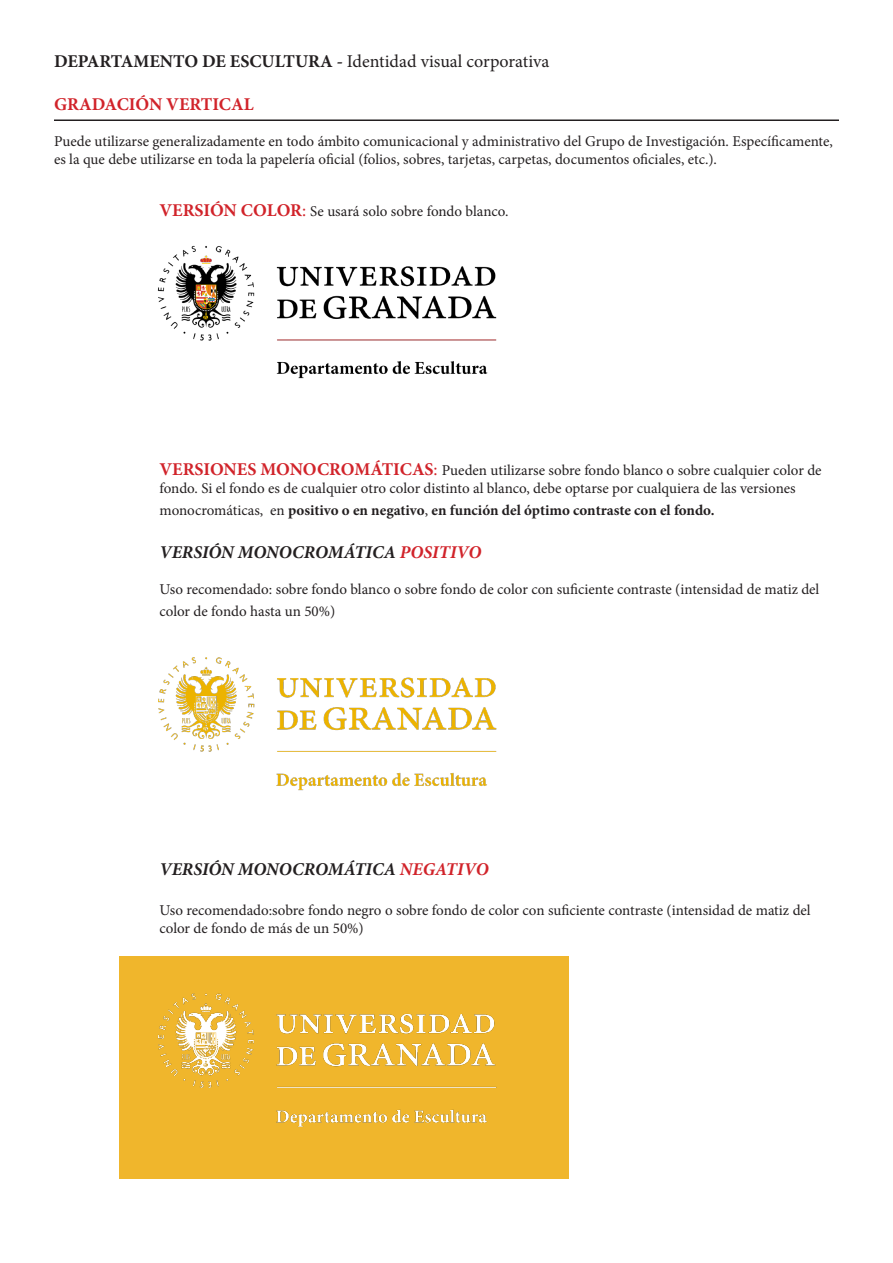
<style>
.page{position:relative;width:893px;height:1263px;background:#fff}
.page>*{position:absolute;margin:0;border:0;box-sizing:border-box;transform-origin:0 0}
.t1{font:italic 700 18px "Minion Pro";color:#231f20}
.t2{font:18px "Minion Pro";color:#231f20}
.t3{font:700 18px "Minion Pro";color:#d1232a}
.t4{font:15px/18px "Minion Pro";color:#231f20}
.t5{font:700 15px "Minion Pro";letter-spacing:-.005em;color:#231f20}
.s1{font-weight:700}
.s2{font-weight:700;font-size:18px;color:#d1232a}
.s3{font-size:18px;color:#d1232a}
.s4{font-weight:400}
.s5{color:#d1232a}
</style>
<div class="page">
<hr style="left:54px;top:119px;width:785px;height:2px;background:#231f20">
<img style="left:158px;top:657px;width:339px;height:134px">
<img style="left:119px;top:956px;width:450px;height:223px">
<img style="left:157px;top:245px;width:340px;height:134px">
<p class="t2" style="left:54px;top:49px;width:497px"><span class="s1">DEPARTAMENTO DE ESCULTURA -</span> Identidad visual corporativa</p>
<p class="t3" style="left:54px;top:92px;width:201px">GRADACIÓN VERTICAL</p>
<p class="t4" style="left:54px;top:133px;width:780px">Puede utilizarse generalizadamente en todo ámbito comunicacional y administrativo del Grupo de Investigación. Específicamente, es la que debe utilizarse en toda la papelería oficial (folios, sobres, tarjetas, carpetas, documentos oficiales, etc.).</p>
<p class="t4" style="left:159px;top:202px;width:351px"><span class="s2">VERSIÓN COLOR</span><span class="s3">:</span> Se usará solo sobre fondo blanco.</p>
<p class="t4" style="left:159px;top:462px;width:664px"><span class="s2">VERSIONES MONOCROMÁTICAS</span><span class="s3">:</span> Pueden utilizarse sobre fondo blanco o sobre cualquier color de fondo. Si el fondo es de cualquier otro color distinto al blanco, debe optarse por cualquiera de las versiones</p>
<p class="t5" style="left:159px;top:500px;width:557px"><span class="s4">monocromáticas, en</span> positivo o en negativo<span class="s4">,</span> en función del óptimo contraste con el fondo.</p>
<p class="t1" style="left:159px;top:540px;width:324px">VERSIÓN MONOCROMÁTICA <span class="s5">POSITIVO</span></p>
<p class="t4" style="left:159px;top:579px;width:661px;line-height:21.6px">Uso recomendado: sobre fondo blanco o sobre fondo de color con suficiente contraste (intensidad de matiz del color de fondo hasta un 50%)</p>
<p class="t1" style="left:159px;top:856px;width:331px">VERSIÓN MONOCROMÁTICA <span class="s5">NEGATIVO</span></p>
<p class="t4" style="left:159px;top:901px;width:653px">Uso recomendado:sobre fondo negro o sobre fondo de color con suficiente contraste (intensidad de matiz del color de fondo de más de un 50%)</p>
</div>
